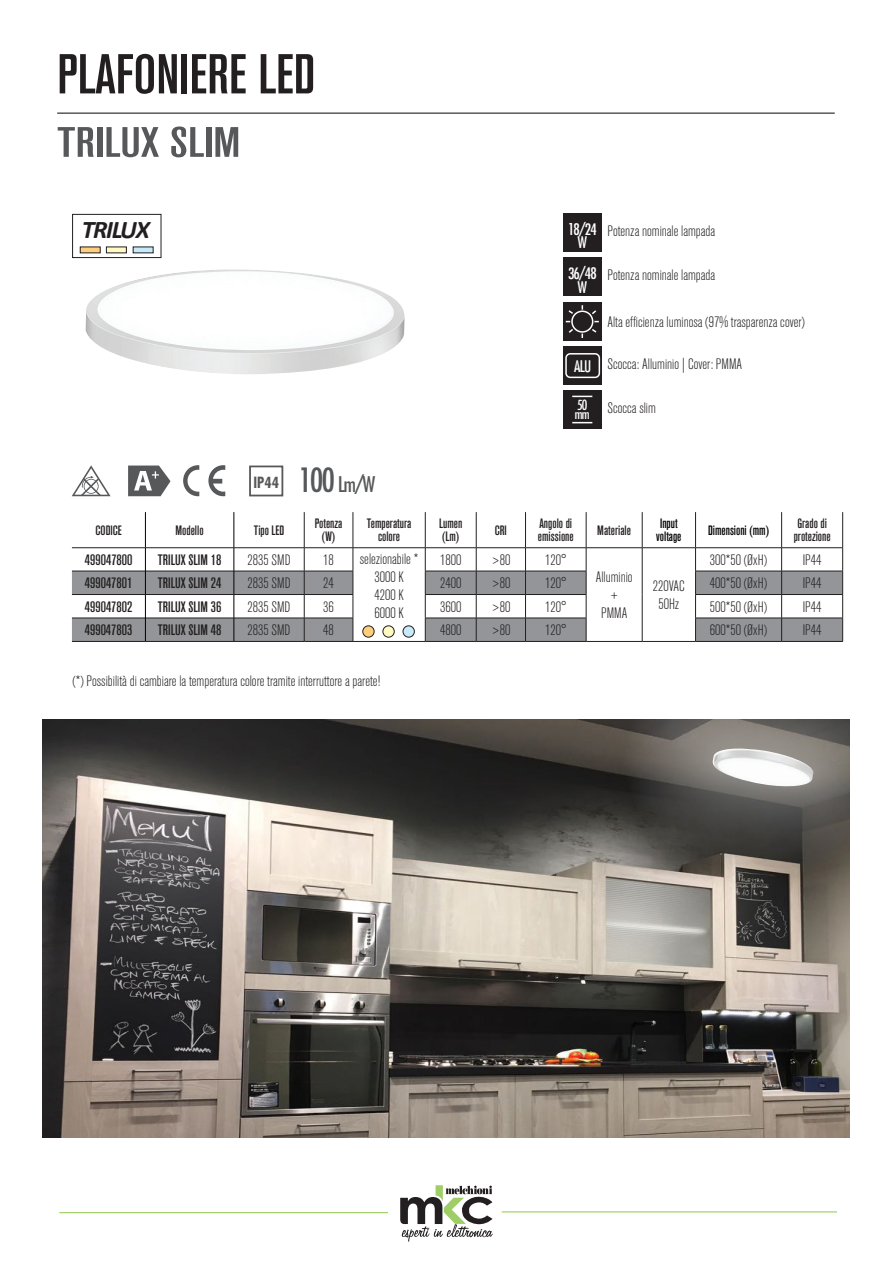
<style>
.page{position:relative;width:893px;height:1263px;background:#fff}
.page>*{position:absolute;margin:0;border:0;box-sizing:border-box;transform-origin:0 0}
.t1{font:55.65px "Akzidenz Grotesk BQ Md Cnd Alt";color:#231f20;scale:1.1 1}
.t2{font:42.15px "Akzidenz Grotesk BQ Md Cnd Alt";color:#57585a;scale:1.31 1}
.t3{font:italic 700 25.5px "Calibri";letter-spacing:-.05em;color:#231f20}
.t4{font:condensed 15.6px "Futura";color:#fff}
.t5{font:300 condensed 15px/18px "Akzidenz Grotesk BQ";color:#231f20;text-align:center}
.t6{font:15px "Akzidenz Grotesk BQ Md Cnd Alt";color:#231f20}
.t7{font:700 condensed 15px "Futura";color:#57585a}
.t8{font:13.5px/13.5px "Akzidenz Grotesk BQ Md Cnd Alt";color:#231f20}
.t9{font:13.5px/13.5px "Akzidenz Grotesk BQ Md Cnd Alt";color:#000}
.t10{font:condensed 13.5px "Futura";color:#fff}
.s1{font-weight:400;font-size:31.8px}
.s2{font-weight:400;font-size:21px}
.s3{font-family:"Futura";font-weight:400;font-size:15.6px;color:#fff}
</style>
<div class="page">
<svg style="left:400px;top:1185px;width:93px;height:56px"></svg>
<hr style="left:59px;top:1212px;width:329px;height:1px;background:#90c848">
<hr style="left:502px;top:1211px;width:335px;height:1px;background:#90c848">
<div style="left:563px;top:390px;width:38px;height:39px;background:#231f20"></div>
<svg style="left:572px;top:396px;width:20px;height:1px"></svg>
<svg style="left:572px;top:422px;width:20px;height:1px"></svg>
<hr style="left:57px;top:112px;width:778px;height:2px;background:#58585a">
<img style="left:85px;top:269px;width:319px;height:105px">
<svg style="left:80px;top:247px;width:20px;height:6px"></svg>
<svg style="left:106px;top:247px;width:21px;height:6px"></svg>
<svg style="left:133px;top:247px;width:20px;height:6px"></svg>
<div style="left:72px;top:214px;width:89px;height:44px;border:1px solid #231f20"></div>
<div style="left:249px;top:465px;width:34px;height:31px;border:2px solid #57585a"></div>
<svg style="left:128px;top:465px;width:43px;height:31px"></svg>
<svg style="left:183px;top:465px;width:16px;height:31px"></svg>
<svg style="left:208px;top:465px;width:17px;height:31px"></svg>
<svg style="left:72px;top:465px;width:39px;height:31px"></svg>
<hr style="left:145px;top:512px;width:1px;height:35px;background:#000">
<hr style="left:234px;top:512px;width:1px;height:35px;background:#000">
<hr style="left:304px;top:512px;width:1px;height:35px;background:#231f20">
<hr style="left:353px;top:512px;width:1px;height:35px;background:#231f20">
<hr style="left:425px;top:512px;width:1px;height:35px;background:#231f20">
<hr style="left:476px;top:512px;width:1px;height:35px;background:#231f20">
<hr style="left:525px;top:512px;width:1px;height:35px;background:#231f20">
<hr style="left:586px;top:512px;width:1px;height:35px;background:#231f20">
<hr style="left:642px;top:512px;width:1px;height:35px;background:#231f20">
<hr style="left:695px;top:512px;width:1px;height:35px;background:#231f20">
<hr style="left:781px;top:512px;width:1px;height:35px;background:#231f20">
<hr style="left:842px;top:512px;width:1px;height:35px;background:#231f20">
<hr style="left:72px;top:547px;width:73px;height:1px;background:#231f20">
<hr style="left:145px;top:547px;width:89px;height:1px;background:#231f20">
<hr style="left:234px;top:547px;width:70px;height:1px;background:#231f20">
<hr style="left:304px;top:547px;width:49px;height:1px;background:#231f20">
<hr style="left:353px;top:547px;width:72px;height:1px;background:#231f20">
<hr style="left:425px;top:547px;width:51px;height:1px;background:#231f20">
<hr style="left:476px;top:547px;width:49px;height:1px;background:#231f20">
<hr style="left:525px;top:547px;width:61px;height:1px;background:#231f20">
<hr style="left:586px;top:547px;width:56px;height:1px;background:#231f20">
<hr style="left:642px;top:547px;width:53px;height:1px;background:#231f20">
<hr style="left:695px;top:547px;width:87px;height:1px;background:#231f20">
<hr style="left:782px;top:547px;width:61px;height:1px;background:#231f20">
<hr style="left:72px;top:641px;width:73px;height:1px;background:#231f20">
<hr style="left:145px;top:641px;width:89px;height:1px;background:#231f20">
<hr style="left:234px;top:641px;width:70px;height:1px;background:#231f20">
<hr style="left:304px;top:641px;width:49px;height:1px;background:#231f20">
<hr style="left:353px;top:641px;width:72px;height:1px;background:#231f20">
<hr style="left:425px;top:641px;width:51px;height:1px;background:#231f20">
<hr style="left:476px;top:641px;width:49px;height:1px;background:#231f20">
<hr style="left:525px;top:641px;width:61px;height:1px;background:#231f20">
<hr style="left:586px;top:641px;width:56px;height:1px;background:#231f20">
<hr style="left:642px;top:641px;width:53px;height:1px;background:#231f20">
<hr style="left:695px;top:641px;width:87px;height:1px;background:#231f20">
<hr style="left:782px;top:641px;width:61px;height:1px;background:#231f20">
<svg style="left:72px;top:548px;width:771px;height:93px"></svg>
<div style="left:363px;top:626px;width:11px;height:11px;background:#fece7a;border-radius:50%"></div>
<div style="left:363px;top:626px;width:11px;height:11px;border:1px solid #231f20;border-radius:50%"></div>
<div style="left:403px;top:626px;width:11px;height:11px;background:#c6eafa;border-radius:50%"></div>
<div style="left:403px;top:626px;width:12px;height:11px;border:1px solid #231f20;border-radius:50%"></div>
<div style="left:383px;top:626px;width:11px;height:11px;background:#fffac1;border-radius:50%"></div>
<div style="left:383px;top:626px;width:11px;height:11px;border:1px solid #231f20;border-radius:50%"></div>
<div style="left:563px;top:258px;width:38px;height:38px;background:#231f20"></div>
<div style="left:563px;top:213px;width:38px;height:38px;background:#231f20"></div>
<div style="left:563px;top:302px;width:38px;height:39px;background:#231f20"></div>
<div style="left:571px;top:310px;width:22px;height:23px;border:2px solid #fff;border-radius:50%"></div>
<svg style="left:566px;top:321px;width:9px;height:12px"></svg>
<svg style="left:568px;top:310px;width:7px;height:5px"></svg>
<svg style="left:590px;top:310px;width:9px;height:23px"></svg>
<div style="left:563px;top:346px;width:38px;height:39px;background:#231f20"></div>
<div style="left:565px;top:353px;width:35px;height:25px;border:2px solid #fff;border-radius:4px"></div>
<img style="left:43px;top:720px;width:806px;height:418px">
<svg style="left:618px;top:719px;width:232px;height:164px"></svg>
<img style="left:711px;top:748px;width:102px;height:40px">
<h1 class="t1" style="left:57px;top:43px;width:236px">PLAFONIERE LED</h1>
<h2 class="t2" style="left:57px;top:118px;width:142px">TRILUX SLIM</h2>
<h3 class="t3" style="left:82px;top:211px;width:69px">TRILUX</h3>
<p class="t7" style="left:253px;top:472px;width:123px">IP44 <span class="s1">100</span> <span class="s2">Lm/W</span></p>
<p class="t5" style="left:568px;top:222px;width:149px"><span class="s3">18/24</span> Potenza nominale lampada</p>
<p class="t4" style="left:578px;top:233px;width:11px">W</p>
<p class="t5" style="left:568px;top:266px;width:149px"><span class="s3">36/48</span> Potenza nominale lampada</p>
<p class="t4" style="left:578px;top:277px;width:11px">W</p>
<p class="t4" style="left:574px;top:356px;width:19px">ALU</p>
<p class="t5" style="left:607px;top:313px;width:199px">Alta efficienza luminosa (97% trasparenza cover)</p>
<p class="t5" style="left:607px;top:355px;width:136px">Scocca: Alluminio | Cover: PMMA</p>
<p class="t10" style="left:577px;top:396px;width:12px">50</p>
<p class="t5" style="left:607px;top:399px;width:50px">Scocca slim</p>
<p class="t10" style="left:575px;top:405px;width:17px">mm</p>
<p class="t8" style="left:96px;top:523px;width:28px">CODICE</p>
<p class="t8" style="left:176px;top:523px;width:30px">Modello</p>
<p class="t8" style="left:254px;top:523px;width:32px">Tipo LED</p>
<p class="t8" style="left:315px;top:516px;width:29px;text-align:center">Potenza (W)</p>
<p class="t8" style="left:367px;top:516px;width:46px;text-align:center">Temperatura colore</p>
<p class="t8" style="left:439px;top:516px;width:25px">Lumen (Lm)</p>
<p class="t8" style="left:495px;top:523px;width:14px">CRI</p>
<p class="t8" style="left:538px;top:516px;width:37px">Angolo di emissione</p>
<p class="t8" style="left:597px;top:523px;width:35px">Materiale</p>
<p class="t9" style="left:656px;top:516px;width:27px">Input voltage</p>
<p class="t9" style="left:708px;top:523px;width:63px">Dimensioni (mm)</p>
<p class="t8" style="left:794px;top:516px;width:38px">Grado di protezione</p>
<p class="t6" style="left:85px;top:551px;width:49px">499047800</p>
<p class="t6" style="left:158px;top:551px;width:65px">TRILUX SLIM 18</p>
<p class="t5" style="left:247px;top:551px;width:45px">2835 SMD</p>
<p class="t5" style="left:323px;top:551px;width:12px">18</p>
<p class="t5" style="left:360px;top:550px;width:60px">selezionabile *<br>3000 K<br>4200 K<br>6000 K</p>
<p class="t5" style="left:440px;top:551px;width:23px">1800</p>
<p class="t5" style="left:491px;top:551px;width:21px">&gt;80</p>
<p class="t5" style="left:545px;top:551px;width:23px">120°</p>
<p class="t5" style="left:710px;top:551px;width:59px">300*50 (ØxH)</p>
<p class="t5" style="left:803px;top:551px;width:20px">IP44</p>
<p class="t5" style="left:596px;top:568px;width:38px">Alluminio +<br>PMMA</p>
<p class="t5" style="left:653px;top:577px;width:34px">220VAC<br>50Hz</p>
<p class="t6" style="left:85px;top:574px;width:49px">499047801</p>
<p class="t6" style="left:158px;top:574px;width:65px">TRILUX SLIM 24</p>
<p class="t5" style="left:247px;top:574px;width:45px">2835 SMD</p>
<p class="t5" style="left:323px;top:574px;width:12px">24</p>
<p class="t5" style="left:440px;top:574px;width:23px">2400</p>
<p class="t5" style="left:491px;top:574px;width:21px">&gt;80</p>
<p class="t5" style="left:545px;top:574px;width:23px">120°</p>
<p class="t5" style="left:710px;top:574px;width:59px">400*50 (ØxH)</p>
<p class="t5" style="left:803px;top:574px;width:20px">IP44</p>
<p class="t6" style="left:85px;top:598px;width:49px">499047802</p>
<p class="t6" style="left:158px;top:598px;width:65px">TRILUX SLIM 36</p>
<p class="t5" style="left:247px;top:598px;width:45px">2835 SMD</p>
<p class="t5" style="left:323px;top:598px;width:12px">36</p>
<p class="t5" style="left:440px;top:598px;width:23px">3600</p>
<p class="t5" style="left:491px;top:598px;width:21px">&gt;80</p>
<p class="t5" style="left:545px;top:598px;width:23px">120°</p>
<p class="t5" style="left:710px;top:598px;width:59px">500*50 (ØxH)</p>
<p class="t5" style="left:803px;top:598px;width:20px">IP44</p>
<p class="t6" style="left:85px;top:621px;width:49px">499047803</p>
<p class="t6" style="left:158px;top:621px;width:65px">TRILUX SLIM 48</p>
<p class="t5" style="left:247px;top:621px;width:45px">2835 SMD</p>
<p class="t5" style="left:323px;top:621px;width:12px">48</p>
<p class="t5" style="left:440px;top:621px;width:23px">4800</p>
<p class="t5" style="left:491px;top:621px;width:21px">&gt;80</p>
<p class="t5" style="left:545px;top:621px;width:23px">120°</p>
<p class="t5" style="left:710px;top:621px;width:59px">600*50 (ØxH)</p>
<p class="t5" style="left:803px;top:621px;width:20px">IP44</p>
<p class="t5" style="left:72px;top:673px;width:309px">(*) Possibilità di cambiare la temperatura colore tramite interruttore a parete!</p>
</div>
